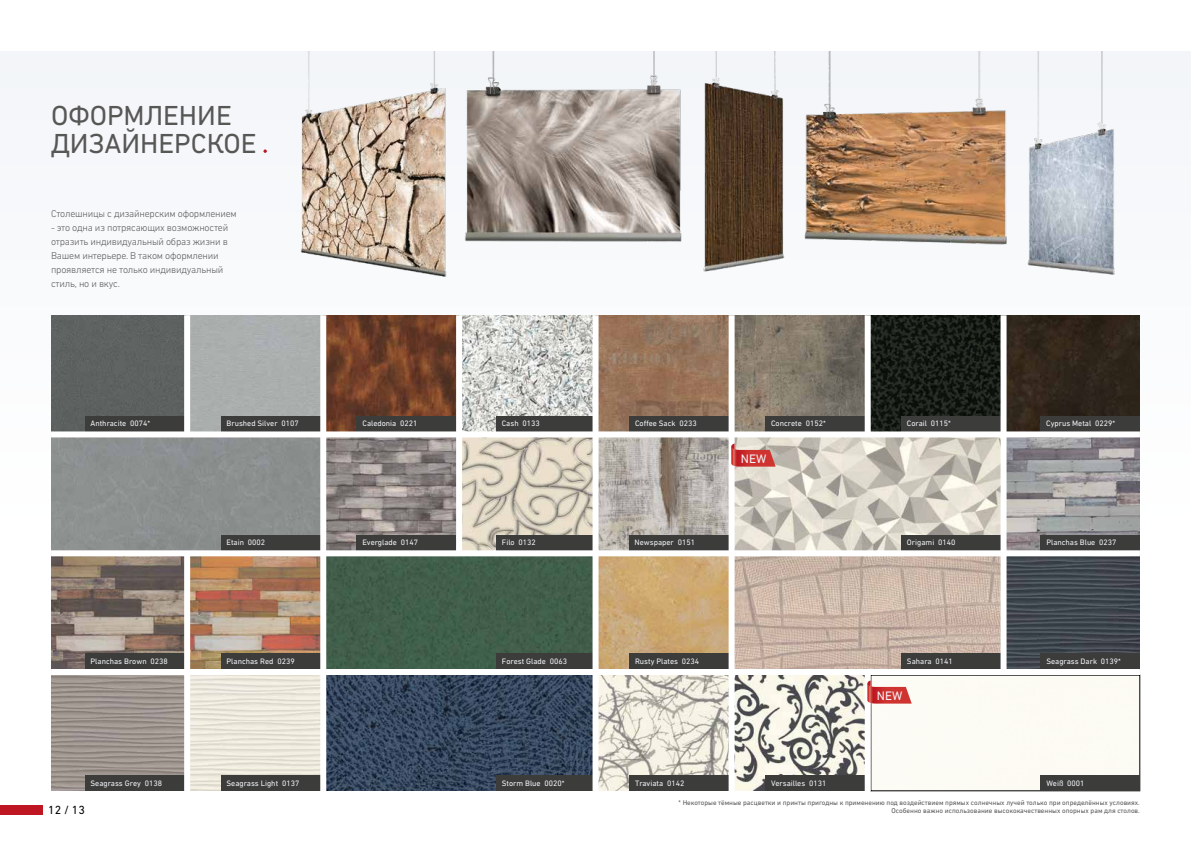
<style>
.page{position:relative;width:1191px;height:842px;background:#fff}
.page>*{position:absolute;margin:0;border:0;box-sizing:border-box;transform-origin:0 0}
.t1{font:28px/28px "DIN Next CYR";color:#575756}
.t2{font:12.5px "DIN Next CYR";color:#f3f5f9}
.t3{font:12px "DIN Next CYR";color:#000}
.t4{font:300 10px/14px "DIN Next CYR";letter-spacing:-.02em;color:#575756}
.t5{font:8px "DIN Next CYR";color:#f3f5f9}
.t6{font:7px/8.4px "DIN Next CYR";color:#575756;text-align:right}
</style>
<div class="page">
<img style="left:51px;top:675px;width:541px;height:116px">
<img style="left:51px;top:315px;width:1089px;height:354px">
<div style="left:221px;top:535px;width:99px;height:15px;background:#3c3c3b"></div>
<div style="left:85px;top:775px;width:99px;height:16px;background:#3c3c3b"></div>
<div style="left:85px;top:416px;width:99px;height:15px;background:#3c3c3b"></div>
<div style="left:357px;top:535px;width:99px;height:15px;background:#3c3c3b"></div>
<div style="left:496px;top:775px;width:99px;height:16px;background:#3c3c3b"></div>
<div style="left:221px;top:653px;width:99px;height:16px;background:#3c3c3b"></div>
<div style="left:496px;top:535px;width:99px;height:15px;background:#3c3c3b"></div>
<div style="left:221px;top:775px;width:99px;height:16px;background:#3c3c3b"></div>
<div style="left:85px;top:653px;width:99px;height:16px;background:#3c3c3b"></div>
<div style="left:221px;top:416px;width:99px;height:15px;background:#3c3c3b"></div>
<div style="left:184px;top:553px;width:6px;height:238px;background:#fff"></div>
<div style="left:184px;top:315px;width:6px;height:119px;background:#fff"></div>
<div style="left:496px;top:653px;width:99px;height:16px;background:#3c3c3b"></div>
<div style="left:496px;top:416px;width:99px;height:15px;background:#3c3c3b"></div>
<div style="left:357px;top:416px;width:99px;height:15px;background:#3c3c3b"></div>
<div style="left:456px;top:315px;width:6px;height:239px;background:#fff"></div>
<img style="left:598px;top:675px;width:266px;height:116px">
<div style="left:901px;top:535px;width:99px;height:15px;background:#3c3c3b"></div>
<div style="left:629px;top:775px;width:99px;height:16px;background:#3c3c3b"></div>
<div style="left:629px;top:416px;width:99px;height:15px;background:#3c3c3b"></div>
<div style="left:629px;top:535px;width:99px;height:15px;background:#3c3c3b"></div>
<div style="left:1040px;top:653px;width:100px;height:16px;background:#3c3c3b"></div>
<div style="left:1040px;top:535px;width:100px;height:15px;background:#3c3c3b"></div>
<div style="left:765px;top:775px;width:99px;height:16px;background:#3c3c3b"></div>
<div style="left:629px;top:653px;width:99px;height:16px;background:#3c3c3b"></div>
<div style="left:765px;top:416px;width:99px;height:15px;background:#3c3c3b"></div>
<div style="left:901px;top:653px;width:99px;height:16px;background:#3c3c3b"></div>
<div style="left:1040px;top:416px;width:99px;height:15px;background:#3c3c3b"></div>
<div style="left:901px;top:416px;width:99px;height:15px;background:#3c3c3b"></div>
<div style="left:864px;top:315px;width:6px;height:119px;background:#fff"></div>
<div style="left:1000px;top:315px;width:6px;height:358px;background:#fff"></div>
<div style="left:51px;top:431px;width:1089px;height:6px;background:#fff"></div>
<img style="left:250px;top:51px;width:912px;height:266px">
<div style="left:0;top:805px;width:43px;height:10px;background:#be1622"></div>
<div style="left:51px;top:550px;width:1089px;height:6px;background:#fff"></div>
<div style="left:728px;top:315px;width:6px;height:476px;background:#fff"></div>
<div style="left:320px;top:315px;width:6px;height:476px;background:#fff"></div>
<div style="left:592px;top:315px;width:6px;height:476px;background:#fff"></div>
<svg style="left:731px;top:443px;width:44px;height:24px"></svg>
<div style="left:1040px;top:775px;width:100px;height:16px;background:#3c3c3b"></div>
<svg style="left:867px;top:680px;width:44px;height:24px"></svg>
<svg style="left:263px;top:149px;width:4px;height:4px"></svg>
<h1 class="t1" style="left:51px;top:101px;width:207px">ОФОРМЛЕНИЕ<br>ДИЗАЙНЕРСКОЕ</h1>
<p class="t4" style="left:51px;top:207px;width:187px">Столешницы с дизайнерским оформлением</p>
<p class="t4" style="left:51px;top:221px;width:179px">- это одна из потрясающих возможностей отразить индивидуальный образ жизни в Вашем интерьере. В таком оформлении проявляется не только индивидуальный стиль, но и вкус.</p>
<p class="t5" style="left:91px;top:419px;width:61px">Anthracite 0074*</p>
<p class="t5" style="left:226px;top:419px;width:74px">Brushed Silver 0107</p>
<p class="t5" style="left:362px;top:419px;width:57px">Caledonia 0221</p>
<p class="t5" style="left:502px;top:419px;width:40px">Cash 0133</p>
<p class="t5" style="left:635px;top:419px;width:63px">Coffee Sack 0233</p>
<p class="t5" style="left:771px;top:419px;width:56px">Concrete 0152*</p>
<p class="t5" style="left:907px;top:419px;width:46px">Corail 0115*</p>
<p class="t5" style="left:1046px;top:419px;width:71px">Cyprus Metal 0229*</p>
<h2 class="t2" style="left:741px;top:451px;width:27px">NEW</h2>
<p class="t5" style="left:226px;top:538px;width:40px">Etain 0002</p>
<p class="t5" style="left:362px;top:538px;width:57px">Everglade 0147</p>
<p class="t5" style="left:502px;top:538px;width:35px">Filo 0132</p>
<p class="t5" style="left:634px;top:538px;width:62px">Newspaper 0151</p>
<p class="t5" style="left:907px;top:538px;width:50px">Origami 0140</p>
<p class="t5" style="left:1046px;top:538px;width:72px">Planchas Blue 0237</p>
<p class="t5" style="left:91px;top:656px;width:79px">Planchas Brown 0238</p>
<p class="t5" style="left:226px;top:656px;width:70px">Planchas Red 0239</p>
<p class="t5" style="left:502px;top:656px;width:67px">Forest Glade 0063</p>
<p class="t5" style="left:635px;top:656px;width:66px">Rusty Plates 0234</p>
<p class="t5" style="left:907px;top:656px;width:47px">Sahara 0141</p>
<p class="t5" style="left:1046px;top:656px;width:76px">Seagrass Dark 0139*</p>
<h2 class="t2" style="left:877px;top:688px;width:27px">NEW</h2>
<p class="t5" style="left:91px;top:778px;width:73px">Seagrass Grey 0138</p>
<p class="t5" style="left:226px;top:778px;width:74px">Seagrass Light 0137</p>
<p class="t5" style="left:502px;top:778px;width:64px">Storm Blue 0020*</p>
<p class="t5" style="left:635px;top:778px;width:51px">Traviata 0142</p>
<p class="t5" style="left:771px;top:778px;width:57px">Versailles 0131</p>
<p class="t5" style="left:1046px;top:778px;width:40px">Weiß 0001</p>
<h3 class="t3" style="left:48px;top:803px;width:38px">12 / 13</h3>
<p class="t6" style="left:678px;top:798px;width:463px">* Некоторые тёмные расцветки и принты пригодны к применению под воздействием прямых солнечных лучей только при определённых условиях.<br>Особенно важно использование высококачественных опорных рам для столов.</p>
</div>
